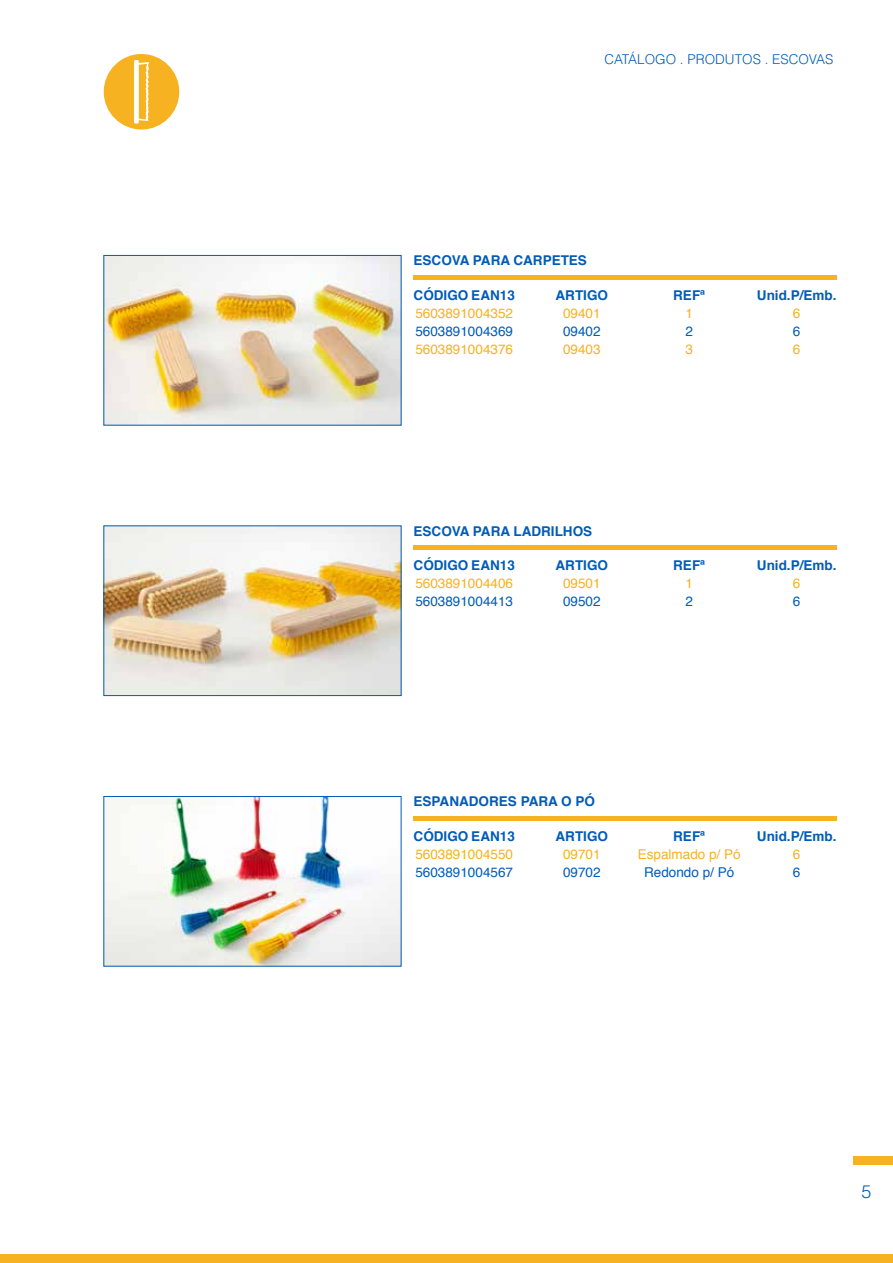
<style>
.page{position:relative;width:893px;height:1263px;background:#fff}
.page>*{position:absolute;margin:0;border:0;box-sizing:border-box;transform-origin:0 0}
.t1{font:300 18px "Helvetica LT Std";color:#005cb9}
.t2{font:700 13.5px "Helvetica";color:#005cb9}
.t3{font:13.5px "Helvetica";color:#f6b221}
.t4{font:13.5px "Helvetica";color:#005cb9}
.t5{font:300 13.5px "Helvetica LT Std";color:#005cb9}
</style>
<div class="page">
<div style="left:853px;top:1157px;width:40px;height:8px;background:#f6b221"></div>
<div style="left:0;top:1254px;width:893px;height:9px;background:#f6b221"></div>
<svg style="left:104px;top:54px;width:75px;height:76px"></svg>
<img style="left:106px;top:257px;width:293px;height:166px">
<div style="left:104px;top:255px;width:297px;height:170px;border:1px solid #005cb9"></div>
<img style="left:106px;top:528px;width:293px;height:166px">
<div style="left:104px;top:526px;width:297px;height:170px;border:1px solid #005cb9"></div>
<img style="left:106px;top:798px;width:293px;height:166px">
<div style="left:104px;top:796px;width:297px;height:170px;border:1px solid #005cb9"></div>
<div style="left:414px;top:275px;width:423px;height:5px;background:#f6b221"></div>
<hr style="left:414px;top:546px;width:423px;height:4px;background:#f6b221">
<div style="left:414px;top:816px;width:423px;height:5px;background:#f6b221"></div>
<p class="t5" style="left:604px;top:50px;width:231px">CATÁLOGO . PRODUTOS . ESCOVAS</p>
<p class="t2" style="left:414px;top:250px;width:175px">ESCOVA PARA CARPETES</p>
<p class="t2" style="left:414px;top:284px;width:103px">CÓDIGO EAN13</p>
<p class="t3" style="left:415px;top:303px;width:99px">5603891004352</p>
<p class="t4" style="left:415px;top:321px;width:99px">5603891004369</p>
<p class="t3" style="left:415px;top:339px;width:99px">5603891004376</p>
<p class="t2" style="left:556px;top:284px;width:54px">ARTIGO</p>
<p class="t3" style="left:563px;top:303px;width:39px">09401</p>
<p class="t4" style="left:563px;top:321px;width:39px">09402</p>
<p class="t3" style="left:563px;top:338px;width:39px">09403</p>
<p class="t2" style="left:673px;top:284px;width:33px">REFª</p>
<p class="t3" style="left:685px;top:302px;width:9px">1</p>
<p class="t4" style="left:685px;top:320px;width:9px">2</p>
<p class="t3" style="left:685px;top:338px;width:9px">3</p>
<p class="t2" style="left:757px;top:284px;width:81px">Unid.P/Emb.</p>
<p class="t3" style="left:793px;top:302px;width:9px">6</p>
<p class="t4" style="left:793px;top:320px;width:9px">6</p>
<p class="t3" style="left:793px;top:338px;width:9px">6</p>
<p class="t2" style="left:414px;top:520px;width:180px">ESCOVA PARA LADRILHOS</p>
<p class="t2" style="left:414px;top:554px;width:103px">CÓDIGO EAN13</p>
<p class="t3" style="left:415px;top:573px;width:99px">5603891004406</p>
<p class="t4" style="left:415px;top:591px;width:99px">5603891004413</p>
<p class="t2" style="left:556px;top:554px;width:54px">ARTIGO</p>
<p class="t3" style="left:563px;top:573px;width:39px">09501</p>
<p class="t4" style="left:563px;top:591px;width:39px">09502</p>
<p class="t2" style="left:673px;top:554px;width:33px">REFª</p>
<p class="t3" style="left:685px;top:573px;width:9px">1</p>
<p class="t4" style="left:685px;top:591px;width:9px">2</p>
<p class="t2" style="left:757px;top:554px;width:81px">Unid.P/Emb.</p>
<p class="t3" style="left:793px;top:573px;width:9px">6</p>
<p class="t4" style="left:793px;top:591px;width:9px">6</p>
<p class="t2" style="left:414px;top:791px;width:183px">ESPANADORES PARA O PÓ</p>
<p class="t2" style="left:414px;top:825px;width:103px">CÓDIGO EAN13</p>
<p class="t3" style="left:415px;top:843px;width:99px">5603891004550</p>
<p class="t4" style="left:415px;top:861px;width:99px">5603891004567</p>
<p class="t2" style="left:556px;top:825px;width:54px">ARTIGO</p>
<p class="t3" style="left:563px;top:843px;width:39px">09701</p>
<p class="t4" style="left:563px;top:861px;width:39px">09702</p>
<p class="t2" style="left:673px;top:825px;width:33px">REFª</p>
<p class="t3" style="left:638px;top:843px;width:104px">Espalmado p/ Pó</p>
<p class="t4" style="left:644px;top:861px;width:92px">Redondo p/ Pó</p>
<p class="t2" style="left:757px;top:825px;width:81px">Unid.P/Emb.</p>
<p class="t3" style="left:793px;top:843px;width:9px">6</p>
<p class="t4" style="left:793px;top:861px;width:9px">6</p>
<h1 class="t1" style="left:862px;top:1181px;width:12px">5</h1>
</div>
